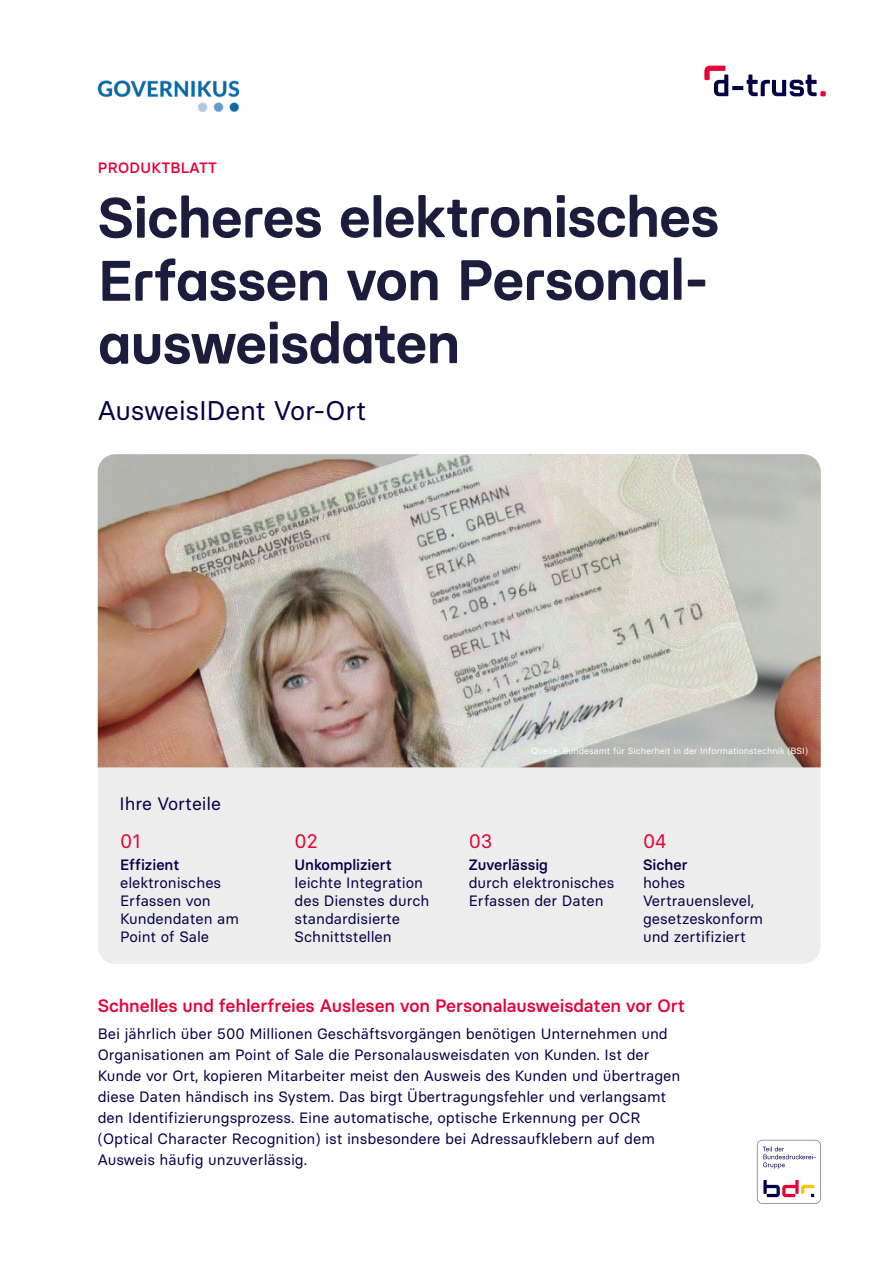
<style>
.page{position:relative;width:893px;height:1263px;background:#fff}
.page>*{position:absolute;margin:0;border:0;box-sizing:border-box;transform-origin:0 0}
.t1{font:600 57px/63.2px "bdr Headline";letter-spacing:-.015em;color:#1c1d3d}
.t2{font:27px "bdr Text";letter-spacing:-.01em;color:#030045}
.t3{font:19.5px "bdr Text";color:#e60038}
.t4{font:500 18px "bdr Text";letter-spacing:-.005em;color:#e60038}
.t5{font:18px "bdr Text";color:#030045}
.t6{font:15px/18px "bdr Text";color:#030045}
.t7{font:500 15px "bdr Text";color:#030045}
.t8{font:500 15px "bdr Text";letter-spacing:.02em;color:#e60038}
.t9{font:9px "bdr Text";color:#fff}
</style>
<div class="page">
<div style="left:98px;top:767px;width:723px;height:197px;background:#ededed"></div>
<img style="left:98px;top:454px;width:723px;height:313px">
<svg style="left:757px;top:1140px;width:64px;height:64px"></svg>
<svg style="left:704px;top:66px;width:122px;height:30px"></svg>
<img style="left:97px;top:80px;width:143px;height:32px">
<p class="t8" style="left:98px;top:158px;width:121px">PRODUKTBLATT</p>
<h1 class="t1" style="left:98px;top:185px;width:623px">Sicheres elektronisches<br>Erfassen von Personal&shy;ausweisdaten</h1>
<h2 class="t2" style="left:98px;top:393px;width:270px">AusweisIDent Vor-Ort</h2>
<p class="t5" style="left:119px;top:792px;width:103px">Ihre Vorteile</p>
<h3 class="t3" style="left:120px;top:828px;width:22px">01</h3>
<p class="t7" style="left:120px;top:855px;width:61px">Effizient</p>
<p class="t6" style="left:120px;top:873px;width:120px">elektronisches<br>Erfassen von<br>Kundendaten am<br>Point of Sale</p>
<h3 class="t3" style="left:295px;top:828px;width:25px">02</h3>
<p class="t7" style="left:295px;top:855px;width:99px">Unkompliziert</p>
<p class="t6" style="left:295px;top:873px;width:136px">leichte Integration des Dienstes durch standardisierte<br>Schnittstellen</p>
<p class="t9" style="left:531px;top:745px;width:278px">Quelle: Bundesamt für Sicherheit in der Informationstechnik (BSI)</p>
<h3 class="t3" style="left:469px;top:828px;width:25px">03</h3>
<p class="t7" style="left:469px;top:855px;width:81px">Zuverlässig</p>
<p class="t6" style="left:469px;top:873px;width:147px">durch elektronisches<br>Erfassen der Daten</p>
<h3 class="t3" style="left:643px;top:828px;width:25px">04</h3>
<p class="t7" style="left:643px;top:855px;width:46px">Sicher</p>
<p class="t6" style="left:643px;top:873px;width:122px">hohes<br>Vertrauenslevel, gesetzeskonform und zertifiziert</p>
<p class="t4" style="left:98px;top:994px;width:589px">Schnelles und fehlerfreies Auslesen von Personalausweisdaten vor Ort</p>
<p class="t6" style="left:98px;top:1023px;width:584px;line-height:21px">Bei jährlich über 500 Millionen Geschäftsvorgängen benötigen Unternehmen und Organisationen am Point of Sale die Personalausweisdaten von Kunden. Ist der Kunde vor Ort, kopieren Mitarbeiter meist den Ausweis des Kunden und übertragen diese Daten händisch ins System. Das birgt Übertragungsfehler und verlangsamt den Identifizierungsprozess. Eine automatische, optische Erkennung per OCR (Optical Character Recognition) ist insbesondere bei Adressaufklebern auf dem Ausweis häufig unzuverlässig.</p>
</div>
